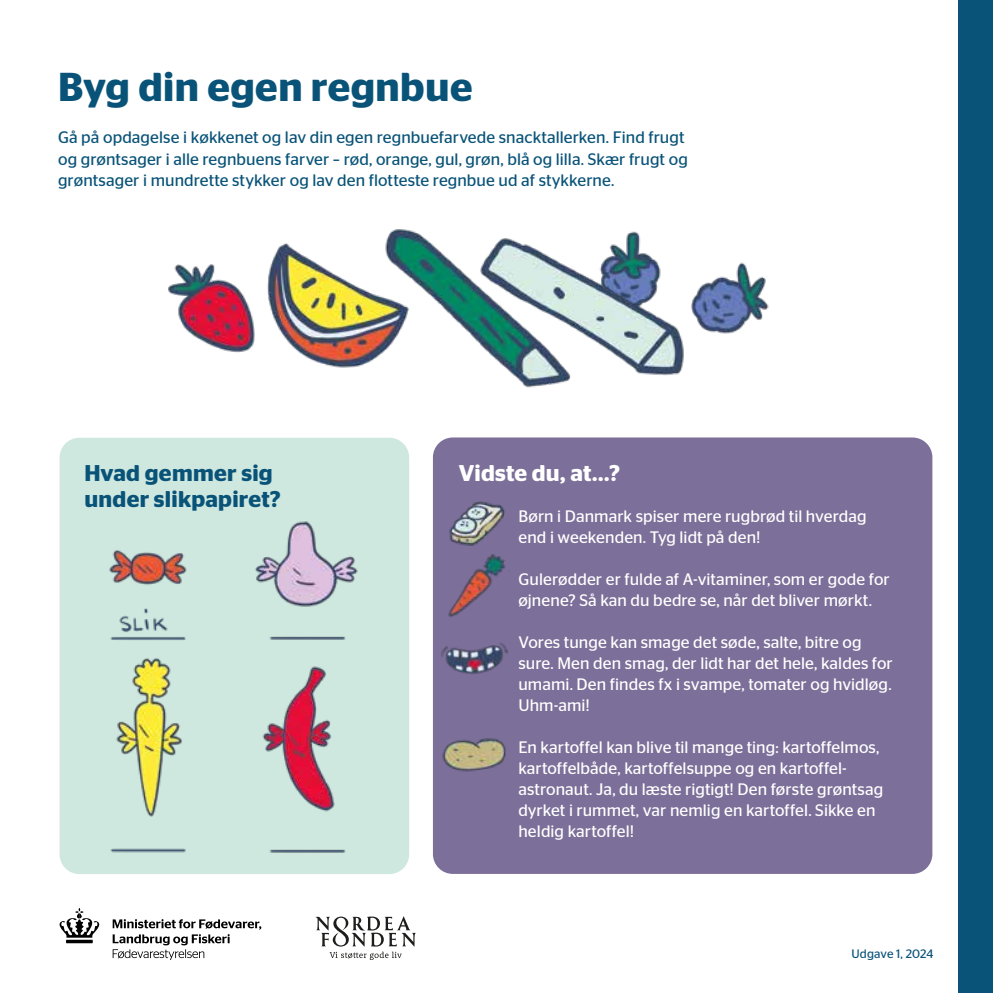
<style>
.page{position:relative;width:993px;height:993px;background:#fff}
.page>*{position:absolute;margin:0;border:0;box-sizing:border-box;transform-origin:0 0}
.t1{font:600 40.25px "Stag Sans";letter-spacing:.01em;color:#095378}
.t2{font:600 22.75px/26.2px "Stag Sans";letter-spacing:.01em;color:#095378}
.t3{font:600 22.75px "Stag Sans";letter-spacing:.01em;color:#fff}
.t4{font:16.62px/21px "Stag Sans";letter-spacing:.005em;color:#fff}
.t5{font:16.62px/21px "Stag Sans";letter-spacing:.005em;color:#095378}
.t6{font:12.25px "Stag Sans";letter-spacing:.01em;color:#095378}
</style>
<div class="page">
<div style="left:957px;top:0;width:35px;height:992px;background:#095378"></div>
<div style="left:60px;top:437px;width:349px;height:436px;background:#cee7df;border-radius:20px"></div>
<div style="left:433px;top:437px;width:499px;height:436px;background:#7c6f99;border-radius:20px"></div>
<img style="left:109px;top:550px;width:78px;height:35px">
<img style="left:110px;top:608px;width:76px;height:32px">
<img style="left:255px;top:521px;width:103px;height:86px">
<img style="left:269px;top:636px;width:77px;height:4px">
<img style="left:116px;top:658px;width:66px;height:159px">
<img style="left:110px;top:848px;width:76px;height:5px">
<img style="left:262px;top:666px;width:73px;height:146px">
<img style="left:269px;top:849px;width:77px;height:4px">
<img style="left:390px;top:229px;width:294px;height:159px">
<img style="left:273px;top:232px;width:138px;height:156px">
<img style="left:691px;top:262px;width:78px;height:72px">
<img style="left:168px;top:257px;width:108px;height:119px">
<svg style="left:60px;top:908px;width:39px;height:34px"></svg>
<svg style="left:113px;top:919px;width:148px;height:40px"></svg>
<svg style="left:315px;top:916px;width:100px;height:43px"></svg>
<img style="left:449px;top:501px;width:56px;height:45px">
<img style="left:448px;top:554px;width:62px;height:63px">
<img style="left:441px;top:643px;width:67px;height:31px">
<img style="left:442px;top:738px;width:64px;height:34px">
<h2 class="t1" style="left:58px;top:64px;width:416px">Byg din egen regnbue</h2>
<p class="t5" style="left:58px;top:127px;width:631px">Gå på opdagelse i køkkenet og lav din egen regnbuefarvede snacktallerken. Find frugt og grøntsager i alle regnbuens farver – rød, orange, gul, grøn, blå og lilla. Skær frugt og grøntsager i mundrette stykker og lav den flotteste regnbue ud af stykkerne.</p>
<h3 class="t2" style="left:84px;top:459px;width:197px">Hvad gemmer sig under slikpapiret?</h3>
<h3 class="t3" style="left:458px;top:459px;width:163px">Vidste du, at...?</h3>
<p class="t4" style="left:518px;top:505px;width:349px">Børn i Danmark spiser mere rugbrød til hverdag end i weekenden. Tyg lidt på den!</p>
<p class="t4" style="left:518px;top:568px;width:373px">Gulerødder er fulde af A-vitaminer, som er gode for øjnene? Så kan du bedre se, når det bliver mørkt.</p>
<p class="t4" style="left:518px;top:631px;width:376px">Vores tunge kan smage det søde, salte, bitre og sure. Men den smag, der lidt har det hele, kaldes for umami. Den findes fx i svampe, tomater og hvidløg.<br>Uhm-ami!</p>
<p class="t4" style="left:518px;top:736px;width:366px">En kartoffel kan blive til mange ting: kartoffelmos, kartoffelbåde, kartoffelsuppe og en kartoffel&shy;astronaut. Ja, du læste rigtigt! Den første grøntsag dyrket i rummet, var nemlig en kartoffel. Sikke en heldig kartoffel!</p>
<p class="t6" style="left:851px;top:946px;width:83px">Udgave 1, 2024</p>
</div>
